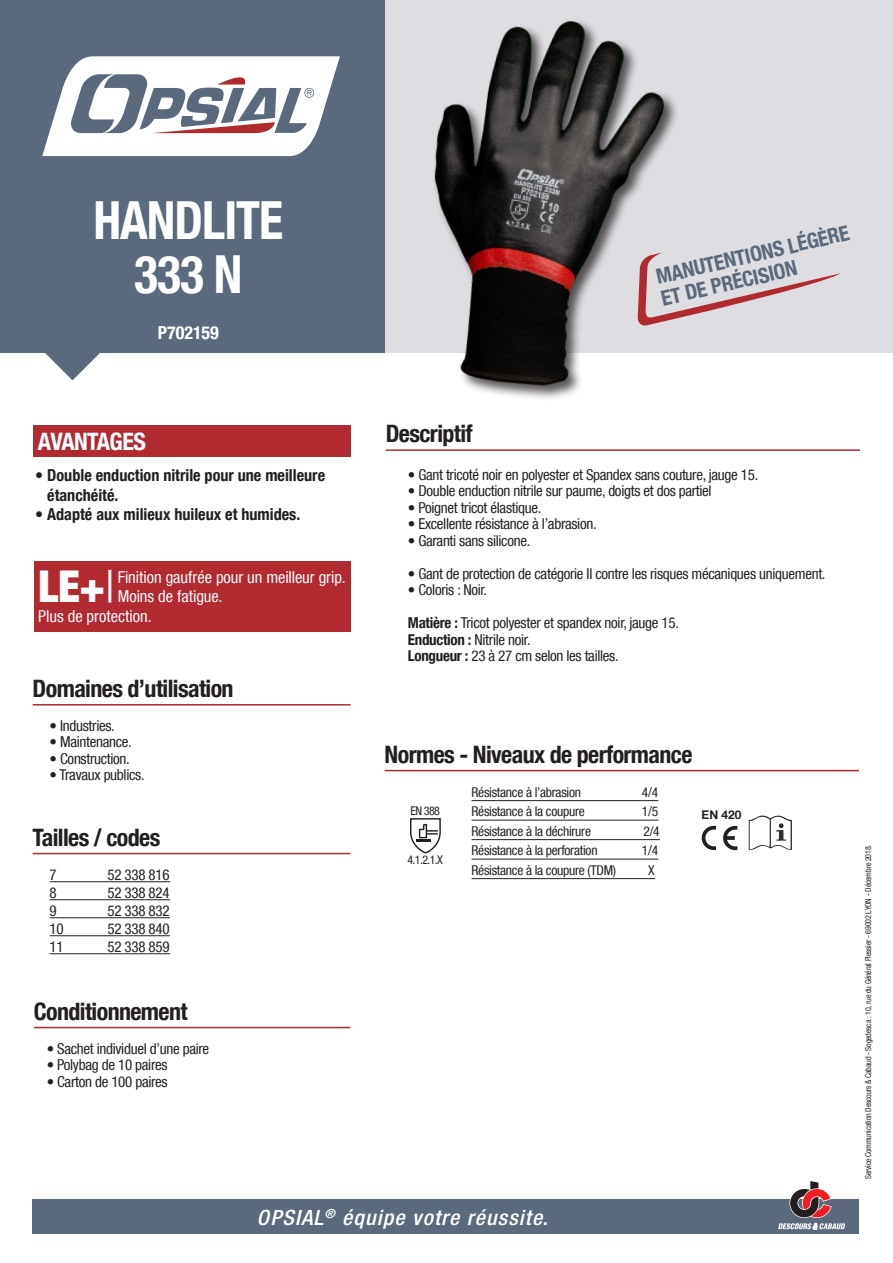
<style>
.page{position:relative;width:893px;height:1263px;background:#fff}
.page>*{position:absolute;margin:0;border:0;box-sizing:border-box;transform-origin:0 0}
.NOM_PRODUIT{font:700 condensed 52.5px/54px "Helvetica Neue LT Com";letter-spacing:-.02em;color:#fff;text-align:center;scale:.95 1}
.PLUS_PRODUIT_TXT{font:900 condensed 43.8px "Helvetica Neue LT Com";color:#fff}
.Titre_Noir{font:700 condensed 24px "Helvetica Neue LT Com";letter-spacing:-.025em;color:#231f20}
.t1{font:700 condensed 24px "Helvetica Neue LT Com";letter-spacing:-.025em;color:#fff}
.virgule{font:700 condensed 21px "Helvetica Neue LT Com";color:#5a697b}
.t2{font:italic 500 condensed 21px "Helvetica Neue LT Com";letter-spacing:.05em;color:#fff;scale:1.05 1}
.t3{font:700 condensed 18px "Helvetica Neue LT Com";color:#fff}
.TEXTE_Gras{font:700 condensed 16.5px/19.5px "Helvetica Neue LT Com";color:#231f20}
.PLUS_PRODUIT_TXT-2{font:condensed 16.5px "Helvetica Neue LT Com";letter-spacing:-.005em;color:#fff}
.Texte{font:condensed 15px "Helvetica Neue LT Com";letter-spacing:-.02em;color:#231f20}
.tableau{font:condensed 15px "Helvetica Neue LT Com";letter-spacing:-.02em;color:#231f20}
.tableau-2{font:condensed 13.5px "Helvetica Neue LT Com";letter-spacing:-.02em;color:#231f20}
.t4{font:condensed 12px "Helvetica Neue LT Com";color:#231f20}
.t5{font:700 12px "Helvetica Neue LT Com";color:#231f20}
.t6{font:condensed 8.25px "Helvetica Neue LT Com";letter-spacing:-.02em;color:#231f20;scale:.96 1}
.s1{font-weight:400}
.s2{font-weight:700}
</style>
<div class="page">
<div style="left:385px;top:0;width:508px;height:353px;background:#dedee2"></div>
<div style="left:0;top:0;width:385px;height:353px;background:#5a697b"></div>
<div style="left:33px;top:1199px;width:826px;height:34px;background:#5a697b"></div>
<svg style="left:45px;top:353px;width:55px;height:27px"></svg>
<svg style="left:42px;top:56px;width:298px;height:100px"></svg>
<svg style="left:778px;top:1181px;width:67px;height:48px"></svg>
<hr style="left:472px;top:800px;width:186px;height:1px;background:#231f20">
<hr style="left:472px;top:820px;width:186px;height:1px;background:#231f20">
<hr style="left:472px;top:839px;width:188px;height:1px;background:#231f20">
<hr style="left:472px;top:859px;width:186px;height:1px;background:#231f20">
<hr style="left:472px;top:878px;width:183px;height:1px;background:#231f20">
<svg style="left:702px;top:826px;width:35px;height:24px"></svg>
<img style="left:749px;top:816px;width:43px;height:34px">
<svg style="left:410px;top:818px;width:31px;height:36px"></svg>
<svg style="left:684px;top:252px;width:157px;height:75px;background:#dad1d5"></svg>
<img style="left:422px;top:0;width:262px;height:399px">
<div style="left:33px;top:425px;width:318px;height:32px;background:#b02a2f"></div>
<hr style="left:386px;top:449px;width:474px;height:2px;background:#b02a2f">
<hr style="left:50px;top:881px;width:120px;height:1px;background:#231f20">
<hr style="left:50px;top:899px;width:120px;height:1px;background:#231f20">
<hr style="left:50px;top:917px;width:120px;height:1px;background:#231f20">
<hr style="left:50px;top:935px;width:120px;height:1px;background:#231f20">
<hr style="left:50px;top:953px;width:120px;height:1px;background:#231f20">
<hr style="left:34px;top:1027px;width:316px;height:1px;background:#b02a2f">
<hr style="left:33px;top:704px;width:318px;height:1px;background:#b02a2f">
<hr style="left:33px;top:853px;width:317px;height:1px;background:#b02a2f">
<div style="left:34px;top:561px;width:317px;height:70px;background:#b02a2f"></div>
<hr style="left:385px;top:770px;width:474px;height:1px;background:#b02a2f">
<p class="NOM_PRODUIT" style="left:94px;top:193px;width:201px">HANDLITE<br>333 N</p>
<p class="t3" style="left:158px;top:322px;width:63px">P702159</p>
<p class="virgule" style="left:653px;top:264px;width:199px;rotate:-13deg">MANUTENTIONS LÉGÈRE</p>
<p class="virgule" style="left:659px;top:286px;width:140px;rotate:-13deg">ET DE PRÉCISION</p>
<p class="t1" style="left:38px;top:427px;width:109px">AVANTAGES</p>
<p class="Titre_Noir" style="left:386px;top:419px;width:88px">Descriptif</p>
<p class="TEXTE_Gras" style="left:47px;top:465px;width:279px;text-indent:-12px">• Double enduction nitrile pour une meilleure étanchéité.</p>
<p class="TEXTE_Gras" style="left:35px;top:504px;width:267px">• Adapté aux milieux huileux et humides.</p>
<p class="PLUS_PRODUIT_TXT" style="left:38px;top:561px;width:78px">LE+<span class="s1">|</span></p>
<p class="PLUS_PRODUIT_TXT-2" style="left:118px;top:567px;width:230px">Finition gaufrée pour un meilleur grip.</p>
<p class="PLUS_PRODUIT_TXT-2" style="left:118px;top:587px;width:106px">Moins de fatigue.</p>
<p class="PLUS_PRODUIT_TXT-2" style="left:38px;top:606px;width:115px">Plus de protection.</p>
<p class="Titre_Noir" style="left:33px;top:674px;width:202px">Domaines d’utilisation</p>
<p class="Texte" style="left:50px;top:717px;width:67px">• Industries.</p>
<p class="Texte" style="left:50px;top:733px;width:84px">• Maintenance.</p>
<p class="Texte" style="left:50px;top:750px;width:82px">• Construction.</p>
<p class="Texte" style="left:50px;top:766px;width:96px">• Travaux publics.</p>
<p class="Titre_Noir" style="left:33px;top:823px;width:129px">Tailles / codes</p>
<p class="tableau" style="left:50px;top:866px;width:9px">7</p>
<p class="tableau" style="left:108px;top:866px;width:64px">52 338 816</p>
<p class="tableau" style="left:50px;top:884px;width:9px">8</p>
<p class="tableau" style="left:108px;top:884px;width:64px">52 338 824</p>
<p class="tableau" style="left:50px;top:902px;width:9px">9</p>
<p class="tableau" style="left:108px;top:902px;width:64px">52 338 832</p>
<p class="tableau" style="left:50px;top:920px;width:16px">10</p>
<p class="tableau" style="left:108px;top:920px;width:64px">52 338 840</p>
<p class="tableau" style="left:50px;top:938px;width:16px">11</p>
<p class="tableau" style="left:108px;top:938px;width:64px">52 338 859</p>
<p class="Titre_Noir" style="left:34px;top:997px;width:155px">Conditionnement</p>
<p class="Texte" style="left:47px;top:1039px;width:164px">• Sachet individuel d’une paire</p>
<p class="Texte" style="left:47px;top:1056px;width:122px">• Polybag de 10 paires</p>
<p class="Texte" style="left:47px;top:1072px;width:123px">• Carton de 100 paires</p>
<p class="Texte" style="left:408px;top:465px;width:352px">• Gant tricoté noir en polyester et Spandex sans couture, jauge 15.</p>
<p class="Texte" style="left:408px;top:482px;width:305px">• Double enduction nitrile sur paume, doigts et dos partiel</p>
<p class="Texte" style="left:408px;top:498px;width:135px">• Poignet tricot élastique.</p>
<p class="Texte" style="left:408px;top:515px;width:190px">• Excellente résistance à l’abrasion.</p>
<p class="Texte" style="left:408px;top:531px;width:124px">• Garanti sans silicone.</p>
<p class="Texte" style="left:408px;top:564px;width:419px">• Gant de protection de catégorie II contre les risques mécaniques uniquement.</p>
<p class="Texte" style="left:408px;top:581px;width:81px">• Coloris : Noir.</p>
<p class="Texte" style="left:408px;top:614px;width:273px"><span class="s2">Matière :</span> Tricot polyester et spandex noir, jauge 15.</p>
<p class="Texte" style="left:408px;top:630px;width:124px"><span class="s2">Enduction :</span> Nitrile noir.</p>
<p class="Texte" style="left:408px;top:647px;width:212px"><span class="s2">Longueur :</span> 23 à 27 cm selon les tailles.</p>
<p class="Titre_Noir" style="left:385px;top:740px;width:309px">Normes - Niveaux de performance</p>
<p class="t4" style="left:411px;top:803px;width:31px">EN 388</p>
<p class="t4" style="left:407px;top:853px;width:37px">4.1.2.1.X</p>
<p class="tableau-2" style="left:472px;top:784px;width:111px">Résistance à l’abrasion</p>
<p class="tableau-2" style="left:642px;top:784px;width:18px">4/4</p>
<p class="tableau-2" style="left:472px;top:803px;width:115px">Résistance à la coupure</p>
<p class="tableau-2" style="left:642px;top:803px;width:18px">1/5</p>
<p class="tableau-2" style="left:472px;top:823px;width:121px">Résistance à la déchirure</p>
<p class="tableau-2" style="left:643px;top:823px;width:18px">2/4</p>
<p class="tableau-2" style="left:472px;top:842px;width:128px">Résistance à la perforation</p>
<p class="tableau-2" style="left:642px;top:842px;width:18px">1/4</p>
<p class="tableau-2" style="left:472px;top:862px;width:146px">Résistance à la coupure (TDM)</p>
<p class="tableau-2" style="left:648px;top:862px;width:8px">X</p>
<p class="t5" style="left:702px;top:807px;width:41px">EN 420</p>
<h3 class="t2" style="left:257px;top:1205px;width:279px">OPSIAL<sup>®</sup> équipe votre réussite.</h3>
<p class="t6" style="left:863px;top:1179px;width:350px;rotate:-90deg">Service Communication Descours &amp; Cabaud - Sogedesca : 10, rue du Général Plessier - 69002 LYON - Décembre 2018.</p>
</div>
